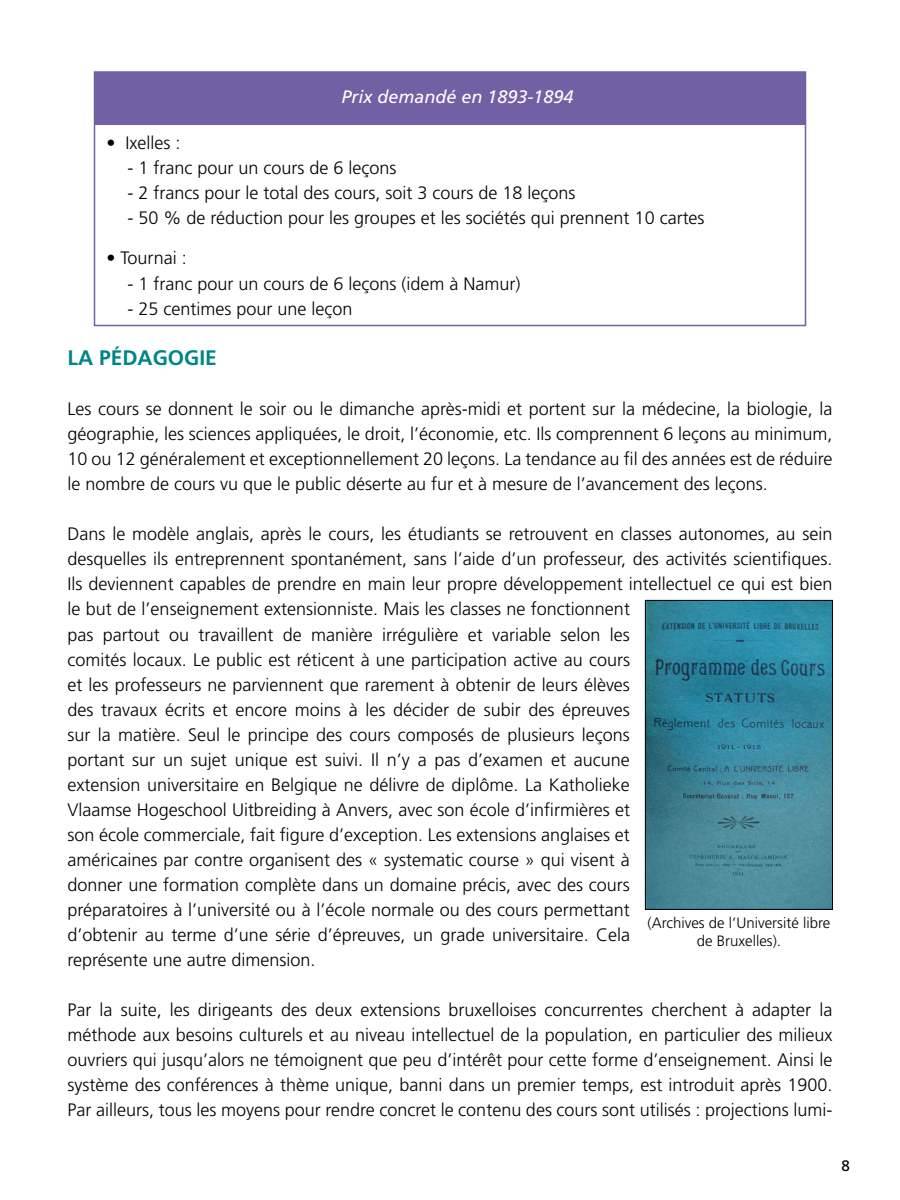
<style>
.page{position:relative;width:900px;height:1200px;background:#fff}
.page>*{position:absolute;margin:0;border:0;box-sizing:border-box;transform-origin:0 0}
.Titres_turquois{font:700 21px "Frutiger LT Std";color:#008587}
.Texte_courant{font:300 18px/25px "Frutiger LT Std";color:#000;text-align:justify}
.Titres_encadrés_coul{font:italic 18px "Frutiger LT Std";color:#fff}
.t1{font:15.15px "Frutiger LT Std";color:#000}
.Légendes_images{font:300 15px "Frutiger LT Std";color:#000}
</style>
<div class="page">
<div style="left:94px;top:72px;width:712px;height:53px;background:#7160a3"></div>
<div style="left:94px;top:71px;width:712px;height:255px;border:2px solid #7160a3"></div>
<img style="left:647px;top:602px;width:184px;height:306px">
<div style="left:645px;top:600px;width:188px;height:310px;border:1px solid #000"></div>
<p class="Titres_encadrés_coul" style="left:341px;top:86px;width:234px">Prix demandé en 1893-1894</p>
<p class="Texte_courant" style="left:106px;top:131px;width:75px">• Ixelles :</p>
<p class="Texte_courant" style="left:128px;top:156px;width:271px">- 1 franc pour un cours de 6 leçons</p>
<p class="Texte_courant" style="left:128px;top:181px;width:450px">- 2 francs pour le total des cours, soit 3 cours de 18 leçons</p>
<p class="Texte_courant" style="left:128px;top:206px;width:579px">- 50 % de réduction pour les groupes et les sociétés qui prennent 10 cartes</p>
<p class="Texte_courant" style="left:106px;top:246px;width:82px">• Tournai :</p>
<p class="Texte_courant" style="left:128px;top:271px;width:395px">- 1 franc pour un cours de 6 leçons (idem à Namur)</p>
<p class="Texte_courant" style="left:128px;top:296px;width:227px">- 25 centimes pour une leçon</p>
<p class="Titres_turquois" style="left:68px;top:345px;width:151px">LA PÉDAGOGIE</p>
<p class="Texte_courant" style="left:68px;top:397px;width:767px">Les cours se donnent le soir ou le dimanche après-midi et portent sur la médecine, la biologie, la géographie, les sciences appliquées, le droit, l’économie, etc. Ils comprennent 6 leçons au minimum, 10 ou 12 généralement et exceptionnellement 20 leçons. La tendance au fil des années est de réduire le nombre de cours vu que le public déserte au fur et à mesure de l’avancement des leçons.</p>
<p class="Texte_courant" style="left:68px;top:522px;width:766px;text-align:left">Dans le modèle anglais, après le cours, les étudiants se retrouvent en classes autonomes, au sein desquelles ils entreprennent spontanément, sans l’aide d’un professeur, des activités scientifiques.<br>Ils deviennent capables de prendre en main leur propre développement intellectuel ce qui est bien le but de l’enseignement extensionniste. Mais les classes ne fonctionnent<br>pas partout ou travaillent de manière irrégulière et variable selon les<br>comités locaux. Le public est réticent à une participation active au cours<br>et les professeurs ne parviennent que rarement à obtenir de leurs élèves<br>des travaux écrits et encore moins à les décider de subir des épreuves<br>sur la matière. Seul le principe des cours composés de plusieurs leçons<br>portant sur un sujet unique est suivi. Il n’y a pas d’examen et aucune<br>extension universitaire en Belgique ne délivre de diplôme. La Katholieke<br>Vlaamse Hogeschool Uitbreiding à Anvers, avec son école d’infirmières et<br>son école commerciale, fait figure d’exception. Les extensions anglaises et<br>américaines par contre organisent des « systematic course » qui visent à<br>donner une formation complète dans un domaine précis, avec des cours<br>préparatoires à l’université ou à l’école normale ou des cours permettant<br>d’obtenir au terme d’une série d’épreuves, un grade universitaire. Cela<br>représente une autre dimension.</p>
<p class="Texte_courant" style="left:68px;top:998px;width:767px">Par la suite, les dirigeants des deux extensions bruxelloises concurrentes cherchent à adapter la méthode aux besoins culturels et au niveau intellectuel de la population, en particulier des milieux ouvriers qui jusqu’alors ne témoignent que peu d’intérêt pour cette forme d’enseignement. Ainsi le système des conférences à thème unique, banni dans un premier temps, est introduit après 1900.<br>Par ailleurs, tous les moyens pour rendre concret le contenu des cours sont utilisés : projections lumi-</p>
<p class="Légendes_images" style="left:648px;top:914px;width:184px">(Archives de l’Université libre</p>
<p class="Légendes_images" style="left:697px;top:932px;width:86px">de Bruxelles).</p>
<p class="t1" style="left:841px;top:1157px;width:10px">8</p>
</div>
